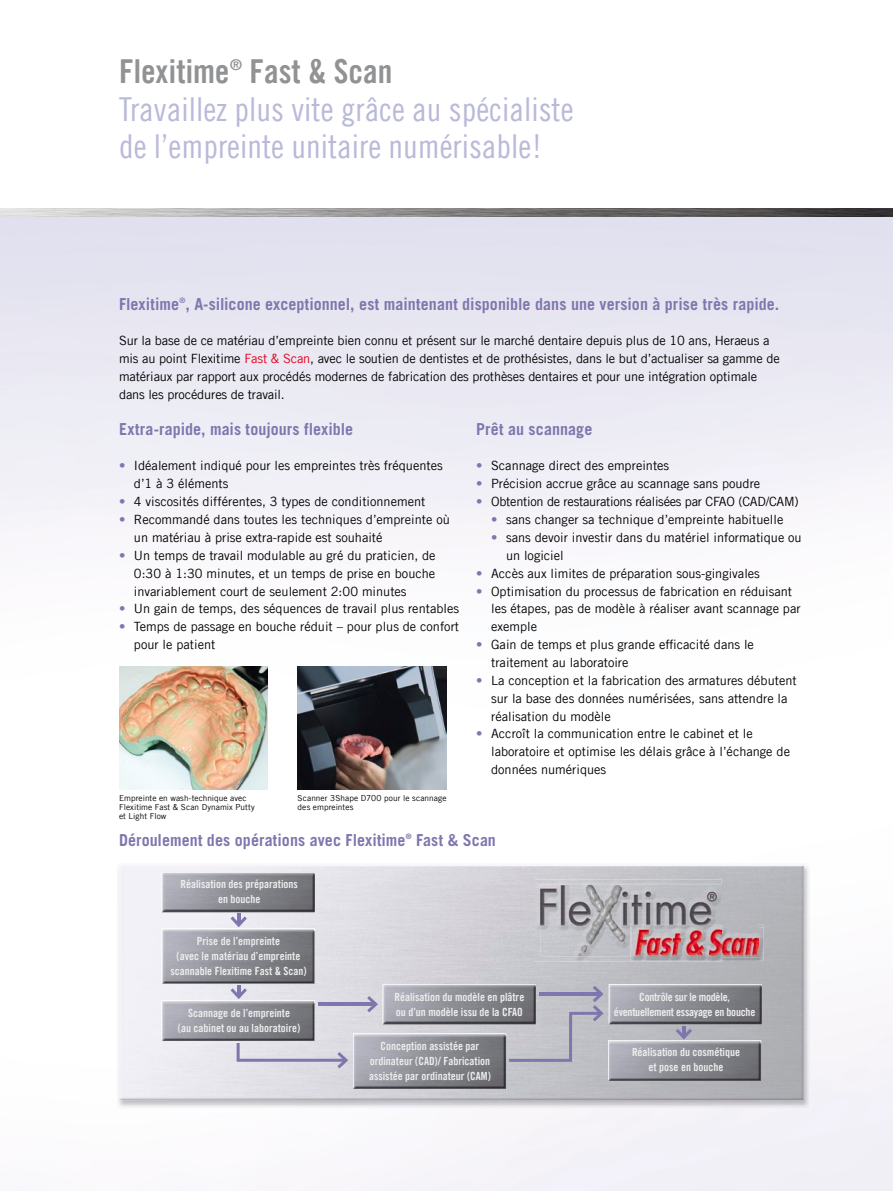
<style>
.page{position:relative;width:893px;height:1191px;background:#fff}
.page>*{position:absolute;margin:0;border:0;box-sizing:border-box;transform-origin:0 0}
.t1{font:33px/37.5px "Trade Gothic LT Com Cn 18";color:#b9b9d9}
.t2{font:33px "Trade Gothic LT Com Bd Cn 20";color:#919294}
.t3{font:700 16.5px "Trade Gothic LT Std";letter-spacing:.005em;color:#7e77ae}
.t4{font:14.85px "Trade Gothic LT Com Bd Cn 20";color:#919294}
.t5{font:12.75px/17.9px "Trade Gothic LT Com";color:#000}
.t6{font:12.75px "Trade Gothic LT Com";letter-spacing:-.02em;color:#000}
.t7{font:11.25px/15px "Trade Gothic LT Com Bd Cn 20";color:#ebeded;text-align:center}
.t8{font:11.25px/15px "Trade Gothic LT Com Bd Cn 20";letter-spacing:-.02em;color:#ebeded;text-align:center}
.t9{font:8.25px/9px "Trade Gothic LT Com";letter-spacing:.01em;color:#000}
.t10{font:7.35px "Trade Gothic LT Com Bd Cn 20";color:#7e77ae}
.t11{font:700 7.35px "Trade Gothic LT Std";color:#7e77ae}
.s1{color:#e2001a}
.s2{color:#7e77ae}
</style>
<div class="page">
<img style="left:0;top:217px;width:893px;height:974px">
<img style="left:119px;top:667px;width:149px;height:123px">
<img style="left:298px;top:667px;width:148px;height:123px">
<img style="left:0;top:208px;width:893px;height:9px">
<img style="left:116px;top:903px;width:53px;height:206px">
<img style="left:758px;top:903px;width:53px;height:206px">
<img style="left:169px;top:1100px;width:589px;height:9px">
<img style="left:119px;top:863px;width:685px;height:3px">
<img style="left:119px;top:866px;width:421px;height:234px">
<img style="left:540px;top:866px;width:264px;height:46px">
<div style="left:752px;top:912px;width:52px;height:188px;background:#aeb0b4"></div>
<img style="left:540px;top:960px;width:212px;height:140px">
<img style="left:162px;top:1000px;width:153px;height:40px">
<img style="left:608px;top:1040px;width:153px;height:40px">
<img style="left:383px;top:984px;width:153px;height:40px">
<img style="left:162px;top:928px;width:153px;height:55px">
<img style="left:353px;top:1033px;width:153px;height:55px">
<svg style="left:231px;top:913px;width:16px;height:14px"></svg>
<svg style="left:231px;top:985px;width:16px;height:14px"></svg>
<img style="left:609px;top:984px;width:153px;height:40px">
<hr style="left:318px;top:1002px;width:58px;height:3px;background:#7e77ae">
<svg style="left:367px;top:996px;width:11px;height:16px"></svg>
<svg style="left:676px;top:1026px;width:16px;height:13px"></svg>
<img style="left:535px;top:879px;width:186px;height:82px">
<img style="left:535px;top:883px;width:186px;height:75px">
<img style="left:540px;top:884px;width:219px;height:72px">
<img style="left:630px;top:924px;width:133px;height:36px">
<img style="left:630px;top:957px;width:91px;height:1px">
<img style="left:630px;top:927px;width:133px;height:30px">
<svg style="left:237px;top:1043px;width:111px;height:25px;background:#d1cfdd"></svg>
<svg style="left:509px;top:985px;width:95px;height:76px;background:#aeaeb8"></svg>
<img style="left:162px;top:872px;width:153px;height:40px">
<h1 class="t2" style="left:119px;top:52px;width:112px">Flexitime</h1>
<p class="t4" style="left:230px;top:55px;width:13px">®</p>
<h1 class="t2" style="left:249px;top:52px;width:144px">Fast &amp; Scan</h1>
<h1 class="t1" style="left:119px;top:90px;width:456px">Travaillez plus vite grâce au spécialiste de l’empreinte unitaire numérisable!</h1>
<p class="t3" style="left:119px;top:294px;width:662px">Flexitime , A-silicone exceptionnel, est maintenant disponible dans une version à prise très rapide.</p>
<p class="t10" style="left:180px;top:296px;width:7px">®</p>
<p class="t5" style="left:119px;top:332px;width:662px">Sur la base de ce matériau d’empreinte bien connu et présent sur le marché dentaire depuis plus de 10 ans, Heraeus a mis au point Flexitime <span class="s1">Fast &amp; Scan</span>, avec le soutien de dentistes et de prothésistes, dans le but d’actualiser sa gamme de matériaux par rapport aux procédés modernes de fabrication des prothèses dentaires et pour une intégration optimale dans les procédures de travail.</p>
<p class="t3" style="left:119px;top:419px;width:236px">Extra-rapide, mais toujours flexible</p>
<p class="t5" style="left:134px;top:457px;width:310px;text-indent:-15px"><span class="s2">•</span> Idéalement indiqué pour les empreintes très fréquentes d’1 à 3 éléments</p>
<p class="t5" style="left:119px;top:492px;width:308px"><span class="s2">•</span> 4 viscosités différentes, 3 types de conditionnement</p>
<p class="t5" style="left:134px;top:510px;width:317px;text-indent:-15px"><span class="s2">•</span> Recommandé dans toutes les techniques d’empreinte où un matériau à prise extra-rapide est souhaité</p>
<p class="t5" style="left:134px;top:546px;width:303px;text-align:justify;text-indent:-15px"><span class="s2">•</span> Un temps de travail modulable au gré du praticien, de 0:30 à 1:30 minutes, et un temps de prise en bouche invariablement court de seulement 2:00 minutes</p>
<p class="t5" style="left:119px;top:600px;width:341px"><span class="s2">•</span> Un gain de temps, des séquences de travail plus rentables</p>
<p class="t5" style="left:134px;top:617px;width:327px;text-indent:-15px"><span class="s2">•</span> Temps de passage en bouche réduit – pour plus de confort pour le patient</p>
<p class="t9" style="left:119px;top:794px;width:137px">Empreinte en wash-technique avec<br>Flexitime Fast &amp; Scan Dynamix Putty et Light Flow</p>
<p class="t9" style="left:298px;top:794px;width:150px">Scanner 3Shape D700 pour le scannage des empreintes</p>
<p class="t3" style="left:476px;top:419px;width:118px">Prêt au scannage</p>
<p class="t5" style="left:476px;top:457px;width:195px"><span class="s2">•</span> Scannage direct des empreintes</p>
<p class="t5" style="left:476px;top:475px;width:286px"><span class="s2">•</span> Précision accrue grâce au scannage sans poudre</p>
<p class="t6" style="left:476px;top:494px;width:324px"><span class="s2">•</span> Obtention de restaurations réalisées par CFAO (CAD/CAM)</p>
<p class="t5" style="left:491px;top:510px;width:294px"><span class="s2">•</span> sans changer sa technique d’empreinte habituelle</p>
<p class="t5" style="left:506px;top:528px;width:297px;text-indent:-15px"><span class="s2">•</span> sans devoir investir dans du matériel informatique ou un logiciel</p>
<p class="t5" style="left:476px;top:564px;width:285px"><span class="s2">•</span> Accès aux limites de préparation sous-gingivales</p>
<p class="t5" style="left:491px;top:582px;width:311px;text-indent:-15px"><span class="s2">•</span> Optimisation du processus de fabrication en réduisant les étapes, pas de modèle à réaliser avant scannage par exemple</p>
<p class="t5" style="left:491px;top:635px;width:264px;text-indent:-15px"><span class="s2">•</span> Gain de temps et plus grande efficacité dans le traitement au laboratoire</p>
<p class="t5" style="left:491px;top:671px;width:307px;text-indent:-15px"><span class="s2">•</span> La conception et la fabrication des armatures débutent sur la base des données numérisées, sans attendre la réalisation du modèle</p>
<p class="t5" style="left:491px;top:725px;width:300px;text-indent:-15px"><span class="s2">•</span> Accroît la communication entre le cabinet et le laboratoire et optimise les délais grâce à l’échange de données numériques</p>
<p class="t3" style="left:119px;top:829px;width:288px">Déroulement des opérations avec Flexitime</p>
<p class="t11" style="left:406px;top:831px;width:7px">®</p>
<p class="t3" style="left:416px;top:829px;width:81px">Fast &amp; Scan</p>
<p class="t7" style="left:181px;top:877px;width:119px">Réalisation des préparations en bouche</p>
<p class="t7" style="left:170px;top:933px;width:138px">Prise de l’empreinte<br>(avec le matériau d’empreinte scannable Flexitime Fast &amp; Scan)</p>
<p class="t7" style="left:178px;top:1005px;width:124px">Scannage de l’empreinte<br>(au cabinet ou au laboratoire)</p>
<p class="t7" style="left:394px;top:989px;width:131px;text-align:left">Réalisation du modèle en plâtre ou d’un modèle issu de la CFAO</p>
<p class="t7" style="left:369px;top:1038px;width:123px">Conception assistée par ordinateur (CAD)/ Fabrication assistée par ordinateur (CAM)</p>
<p class="t8" style="left:614px;top:989px;width:143px">Contrôle sur le modèle, éventuellement essayage en bouche</p>
<p class="t7" style="left:632px;top:1044px;width:110px">Réalisation du cosmétique et pose en bouche</p>
</div>
